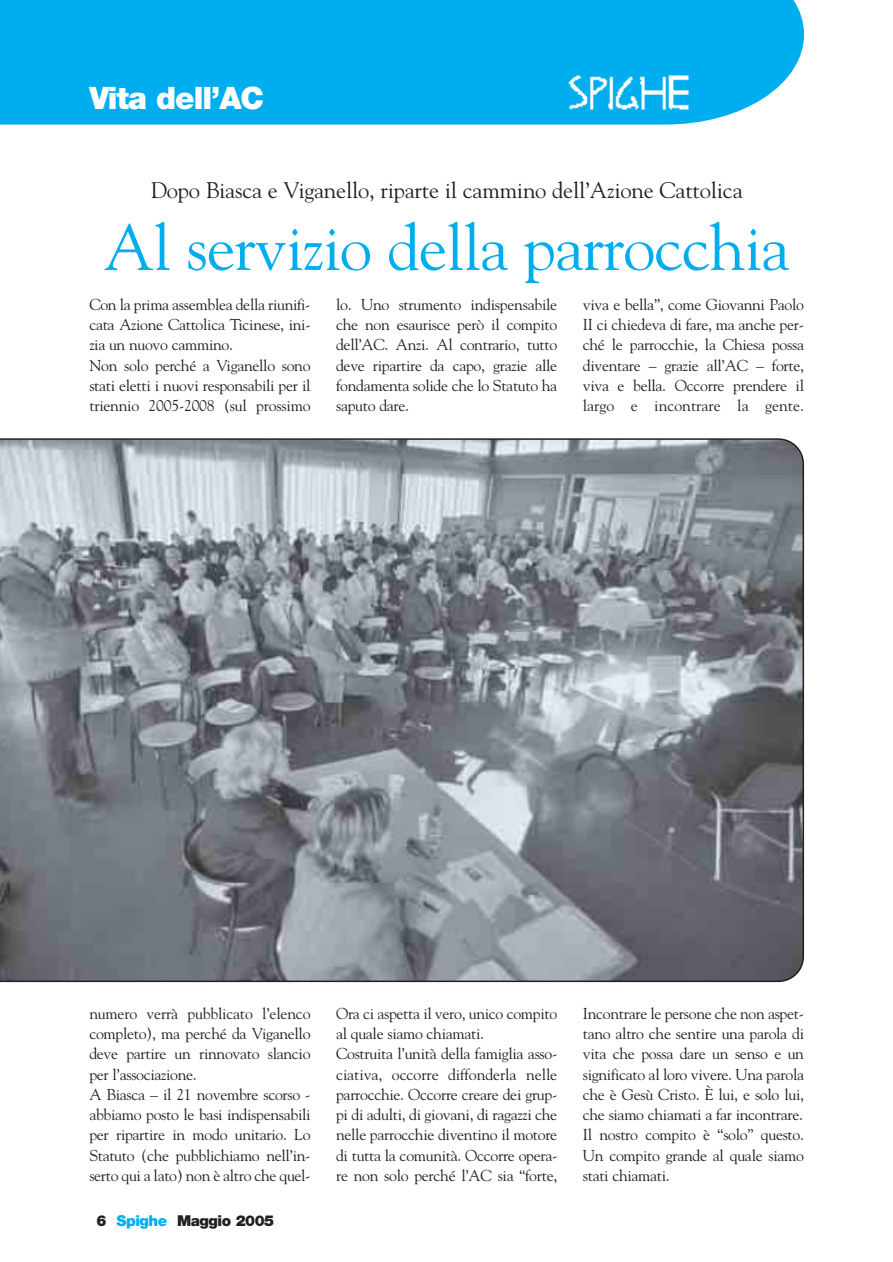
<style>
.page{position:relative;width:893px;height:1262px;background:#fff}
.page>*{position:absolute;margin:0;border:0;box-sizing:border-box;transform-origin:0 0}
.t1{font:64.5px "Goudy";letter-spacing:-.02em;color:#00aeef}
.t2{font:900 30.9px "Helvetica Neue";letter-spacing:-.035em;color:#fff}
.t3{font:22.5px "Goudy";letter-spacing:-.01em;color:#231f20}
.t4{font:15.75px/20.2px "Goudy";letter-spacing:-.02em;color:#231f20}
.t5{font:900 15px "Helvetica Neue";letter-spacing:-.035em;color:#231f20}
.s1{color:#00aeef}
</style>
<div class="page">
<div style="left:0;top:0;width:804px;height:124px;background:#00aeef"></div>
<img style="left:566px;top:74px;width:122px;height:37px">
<svg style="left:0;top:438px;width:804px;height:544px;background:#868b91"></svg>
<h2 class="t2" style="left:89px;top:87px;width:176px">Vita dell’AC</h2>
<h3 class="t3" style="left:151px;top:181px;width:593px">Dopo Biasca e Viganello, riparte il cammino dell’Azione Cattolica</h3>
<h1 class="t1" style="left:104px;top:222px;width:687px">Al servizio della parrocchia</h1>
<p class="t4" style="left:89px;top:295px;width:223px">Con la prima assemblea della riunifi&shy;cata Azione Cattolica Ticinese, ini&shy;zia un nuovo cammino.<br>Non solo perché a Viganello sono stati eletti i nuovi responsabili per il triennio 2005-2008 (sul prossimo</p>
<p class="t4" style="left:336px;top:295px;width:223px;text-align:justify">lo. Uno strumento indispensabile che non esaurisce però il compito dell’AC. Anzi. Al contrario, tutto deve ripartire da capo, grazie alle fondamenta solide che lo Statuto ha saputo dare.</p>
<p class="t4" style="left:583px;top:295px;width:223px;text-align:justify">viva e bella”, come Giovanni Paolo II ci chiedeva di fare, ma anche per&shy;ché le parrocchie, la Chiesa possa diventare – grazie all’AC – forte, viva e bella. Occorre prendere il largo e incontrare la gente.</p>
<p class="t4" style="left:89px;top:1004px;width:223px">numero verrà pubblicato l’elenco completo), ma perché da Viganello deve partire un rinnovato slancio per l’associazione.<br>A Biasca – il 21 novembre scorso - abbiamo posto le basi indispensabili per ripartire in modo unitario. Lo Statuto (che pubblichiamo nell’in&shy;serto qui a lato) non è altro che quel-</p>
<p class="t5" style="left:97px;top:1215px;width:179px">6 <span class="s1">Spighe</span> Maggio 2005</p>
<p class="t4" style="left:336px;top:1004px;width:223px">Ora ci aspetta il vero, unico compito al quale siamo chiamati.<br>Costruita l’unità della famiglia asso&shy;ciativa, occorre diffonderla nelle parrocchie. Occorre creare dei grup&shy;pi di adulti, di giovani, di ragazzi che nelle parrocchie diventino il motore di tutta la comunità. Occorre opera&shy;re non solo perché l’AC sia “forte,</p>
<p class="t4" style="left:583px;top:1004px;width:223px;text-align:justify">Incontrare le persone che non aspet&shy;tano altro che sentire una parola di vita che possa dare un senso e un significato al loro vivere. Una parola che è Gesù Cristo. È lui, e solo lui, che siamo chiamati a far incontrare.<br>Il nostro compito è “solo” questo.<br>Un compito grande al quale siamo stati chiamati.</p>
</div>
